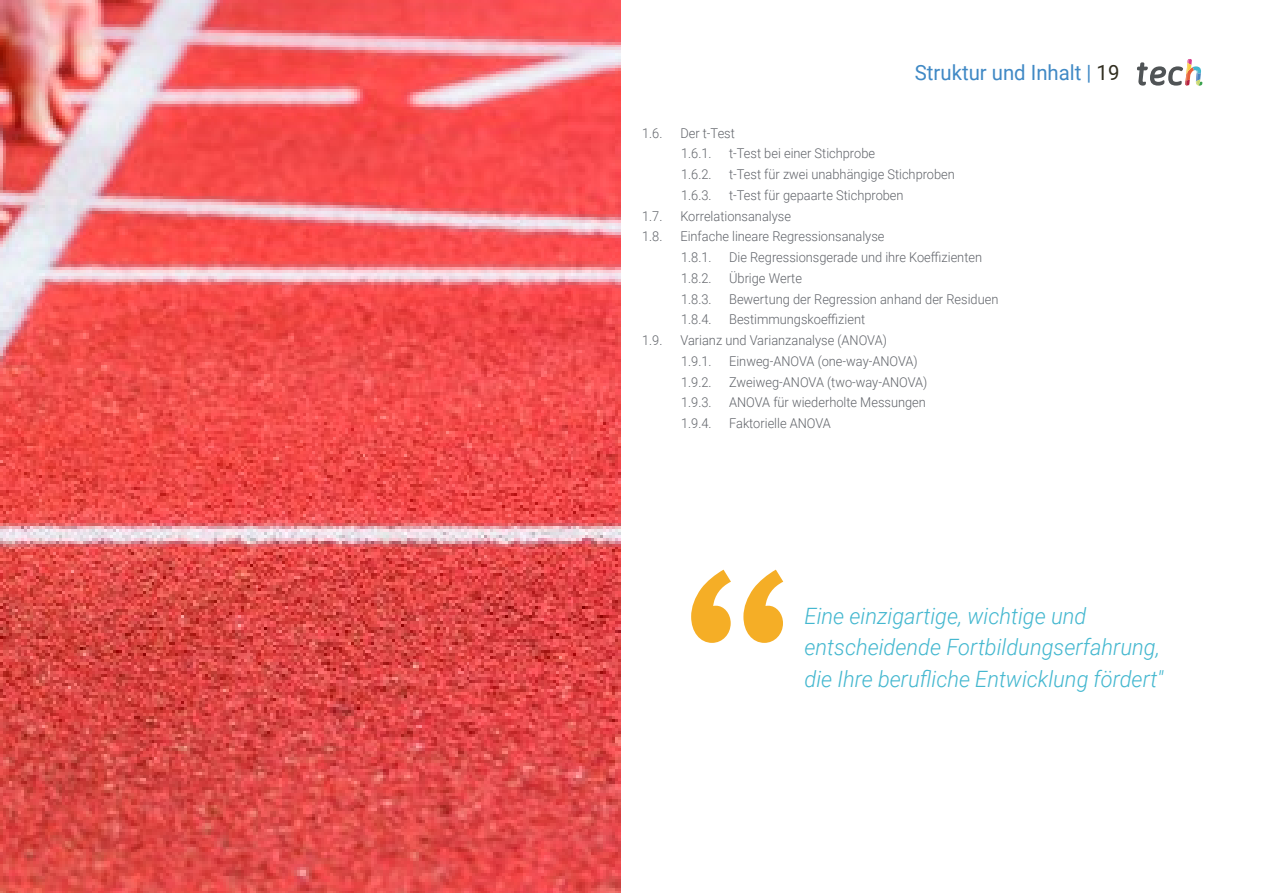
<style>
.page{position:relative;width:1263px;height:893px;background:#fff}
.page>*{position:absolute;margin:0;border:0;box-sizing:border-box;transform-origin:0 0}
.t1{font:italic 300 22.5px/31.5px "Roboto";color:#43b7cf}
.t2{font:21px "Roboto";color:#4089c5}
.t3{font:300 13.5px/20.7px "Roboto";color:#61646a;scale:.95 1}
.s1{color:#312e20}
</style>
<div class="page">
<img style="left:0;top:0;width:621px;height:893px">
<svg style="left:1137px;top:59px;width:65px;height:27px"></svg>
<svg style="left:691px;top:570px;width:92px;height:73px"></svg>
<p class="t3" style="left:642px;top:122px;width:23px">1.6.</p>
<p class="t3" style="left:680px;top:122px;width:59px">Der t-Test<br>1.6.1.</p>
<p class="t3" style="left:729px;top:143px;width:155px">t-Test bei einer Stichprobe</p>
<h2 class="t2" style="left:915px;top:57px;width:206px">Struktur und Inhalt | <span class="s1">19</span></h2>
<p class="t3" style="left:681px;top:164px;width:34px">1.6.2.</p>
<p class="t3" style="left:729px;top:164px;width:239px">t-Test für zwei unabhängige Stichproben</p>
<p class="t3" style="left:681px;top:184px;width:34px">1.6.3.</p>
<p class="t3" style="left:729px;top:184px;width:185px">t-Test für gepaarte Stichproben</p>
<p class="t3" style="left:642px;top:205px;width:23px">1.7.</p>
<p class="t3" style="left:680px;top:205px;width:118px">Korrelationsanalyse</p>
<p class="t3" style="left:642px;top:226px;width:23px">1.8.</p>
<p class="t3" style="left:680px;top:226px;width:216px">Einfache lineare Regressionsanalyse<br>1.8.1.</p>
<p class="t3" style="left:729px;top:247px;width:268px">Die Regressionsgerade und ihre Koeffizienten</p>
<p class="t3" style="left:681px;top:267px;width:34px">1.8.2.</p>
<p class="t3" style="left:729px;top:267px;width:78px">Übrige Werte</p>
<p class="t3" style="left:681px;top:288px;width:34px">1.8.3.</p>
<p class="t3" style="left:729px;top:288px;width:285px">Bewertung der Regression anhand der Residuen</p>
<p class="t3" style="left:681px;top:309px;width:34px">1.8.4.</p>
<p class="t3" style="left:729px;top:309px;width:145px">Bestimmungskoeffizient</p>
<p class="t3" style="left:642px;top:330px;width:23px">1.9.</p>
<p class="t3" style="left:680px;top:330px;width:219px">Varianz und Varianzanalyse (ANOVA)<br>1.9.1.</p>
<p class="t3" style="left:729px;top:350px;width:200px">Einweg-ANOVA (one-way-ANOVA)</p>
<p class="t3" style="left:681px;top:371px;width:34px">1.9.2.</p>
<p class="t3" style="left:729px;top:371px;width:210px">Zweiweg-ANOVA (two-way-ANOVA)</p>
<p class="t3" style="left:681px;top:392px;width:34px">1.9.3.</p>
<p class="t3" style="left:729px;top:392px;width:209px">ANOVA für wiederholte Messungen</p>
<p class="t3" style="left:681px;top:413px;width:34px">1.9.4.</p>
<p class="t3" style="left:729px;top:413px;width:109px">Faktorielle ANOVA</p>
<h1 class="t1" style="left:804px;top:599px;width:360px">Eine einzigartige, wichtige und entscheidende Fortbildungserfahrung, die Ihre berufliche Entwicklung fördert"</h1>
</div>
